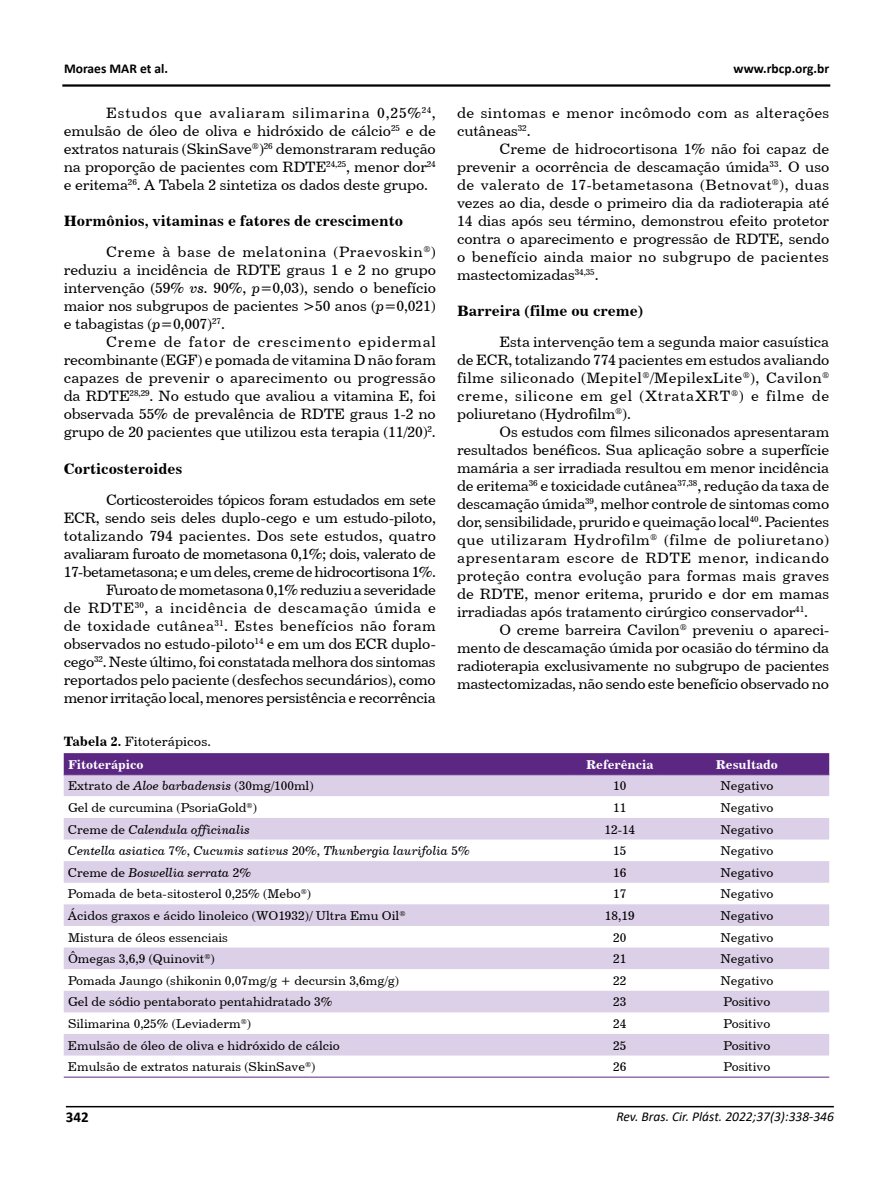
<style>
.page{position:relative;width:893px;height:1191px;background:#fff}
.page>*{position:absolute;margin:0;border:0;box-sizing:border-box;transform-origin:0 0}
.t1{font:15px/18px "Century 731 BT Roman A";letter-spacing:-.01em;color:#000;text-align:justify}
.t2{font:15px "Century 731 BT Bold A";color:#000}
.t3{font:15px/18px "Century 731 BT Roman A";letter-spacing:.025em;color:#000}
.t4{font:700 15px "Calibri";color:#000}
.t5{font:italic 13.5px "Calibri";color:#000}
.t6{font:700 13.5px "Calibri";color:#000}
.t7{font:13.5px "Century 731 BT Roman A";color:#000}
.t8{font:12.75px "Century 731 BT Roman A";color:#000}
.t9{font:12.75px "Century 731 BT Italic A";color:#000}
.t10{font:12.75px "Century 731 BT Bold A";color:#fff}
.s1{font-family:"Century 731 BT Italic A"}
.s2{font-family:"Century 731 BT Bold A"}
.s3{font-family:"Century 731 BT Roman A"}
</style>
<div class="page">
<hr style="left:66px;top:1106px;width:768px;height:1px;background:#000">
<hr style="left:62px;top:84px;width:768px;height:3px;background:#000">
<svg style="left:64px;top:753px;width:765px;height:43px;background:#9b7bb4"></svg>
<svg style="left:64px;top:818px;width:765px;height:237px;fill:#dbd0e7"></svg>
<hr style="left:64px;top:774px;width:511px;height:1px;background:#5c2783">
<hr style="left:575px;top:774px;width:86px;height:1px;background:#5c2783">
<hr style="left:661px;top:774px;width:168px;height:1px;background:#5c2783">
<hr style="left:64px;top:1076px;width:511px;height:1px;background:#5c2783">
<hr style="left:575px;top:1076px;width:86px;height:1px;background:#5c2783">
<hr style="left:661px;top:1076px;width:168px;height:1px;background:#5c2783">
<p class="t6" style="left:64px;top:59px;width:106px">Moraes MAR et al.</p>
<p class="t6" style="left:734px;top:59px;width:97px">www.rbcp.org.br</p>
<p class="t1" style="left:64px;top:103px;width:374px;text-indent:43px">Estudos que avaliaram silimarina 0,25%<sup>24</sup>, emulsão de óleo de oliva e hidróxido de cálcio<sup>25</sup> e de extratos naturais (SkinSave<sup>®</sup>)<sup>26</sup> demonstraram redução na proporção de pacientes com RDTE<sup>24,25</sup>, menor dor<sup>24 </sup>e eritema<sup>26</sup>. A Tabela 2 sintetiza os dados deste grupo.</p>
<p class="t2" style="left:64px;top:212px;width:341px">Hormônios, vitaminas e fatores de crescimento</p>
<p class="t1" style="left:64px;top:243px;width:374px;text-indent:43px">Creme à base de melatonina (Praevoskin<sup>®</sup>) reduziu a incidência de RDTE graus 1 e 2 no grupo intervenção (59% <span class="s1">vs.</span> 90%, <span class="s1">p</span>=0,03), sendo o benefício maior nos subgrupos de pacientes &gt;50 anos (<span class="s1">p</span>=0,021) e tabagistas (<span class="s1">p</span>=0,007)<sup>27</sup>.</p>
<p class="t1" style="left:64px;top:333px;width:374px;text-indent:43px">Creme de fator de crescimento epidermal recombinante (EGF) e pomada de vitamina D não foram capazes de prevenir o aparecimento ou progressão da RDTE<sup>28,29</sup>. No estudo que avaliou a vitamina E, foi observada 55% de prevalência de RDTE graus 1-2 no grupo de 20 pacientes que utilizou esta terapia (11/20)<sup>2</sup>.</p>
<p class="t2" style="left:64px;top:459px;width:120px">Corticosteroides</p>
<p class="t1" style="left:64px;top:490px;width:374px;text-align:right">Corticosteroides tópicos foram estudados em sete<br>ECR, sendo seis deles duplo-cego e um estudo-piloto, totalizando 794 pacientes. Dos sete estudos, quatro avaliaram furoato de mometasona 0,1%; dois, valerato de 17-betametasona; e um deles, creme de hidrocortisona 1%.<br>Furoato de mometasona 0,1% reduziu a severidade<br>de RDTE<sup>30</sup>, a incidência de descamação úmida e de toxidade cutânea<sup>31</sup>. Estes benefícios não foram observados no estudo-piloto<sup>14</sup> e em um dos ECR duplo&shy;cego<sup>32</sup>. Neste último, foi constatada melhora dos sintomas reportados pelo paciente (desfechos secundários), como menor irritação local, menores persistência e recorrência</p>
<p class="t3" style="left:457px;top:103px;width:374px">de sintomas e menor incômodo com as alterações cutâneas<sup>32</sup>.</p>
<p class="t1" style="left:457px;top:139px;width:374px;text-indent:43px">Creme de hidrocortisona 1% não foi capaz de prevenir a ocorrência de descamação úmida<sup>33</sup>. O uso de valerato de 17-betametasona (Betnovat<sup>®</sup>), duas vezes ao dia, desde o primeiro dia da radioterapia até 14 dias após seu término, demonstrou efeito protetor contra o aparecimento e progressão de RDTE, sendo o benefício ainda maior no subgrupo de pacientes mastectomizadas<sup>34,35</sup>.</p>
<p class="t2" style="left:457px;top:302px;width:187px">Barreira (filme ou creme)</p>
<p class="t1" style="left:457px;top:333px;width:374px;text-indent:43px">Esta intervenção tem a segunda maior casuística de ECR, totalizando 774 pacientes em estudos avaliando filme siliconado (Mepitel<sup>®</sup>/MepilexLite<sup>®</sup>), Cavilon<sup>® </sup>creme, silicone em gel (XtrataXRT<sup>®</sup>) e filme de poliuretano (Hydrofilm<sup>®</sup>).</p>
<p class="t1" style="left:457px;top:423px;width:374px;text-indent:43px">Os estudos com filmes siliconados apresentaram resultados benéficos. Sua aplicação sobre a superfície mamária a ser irradiada resultou em menor incidência de eritema<sup>36</sup> e toxicidade cutânea<sup>37,38</sup>, redução da taxa de descamação úmida<sup>39</sup>, melhor controle de sintomas como dor, sensibilidade, prurido e queimação local<sup>40</sup>. Pacientes que utilizaram Hydrofilm<sup>®</sup> (filme de poliuretano) apresentaram escore de RDTE menor, indicando proteção contra evolução para formas mais graves de RDTE, menor eritema, prurido e dor em mamas irradiadas após tratamento cirúrgico conservador<sup>41</sup>.</p>
<p class="t1" style="left:457px;top:621px;width:374px;text-indent:43px">O creme barreira Cavilon<sup>®</sup> preveniu o apareci&shy;mento de descamação úmida por ocasião do término da radioterapia exclusivamente no subgrupo de pacientes mastectomizadas, não sendo este benefício observado no</p>
<p class="t7" style="left:64px;top:733px;width:149px"><span class="s2">Tabela 2.</span> Fitoterápicos.</p>
<p class="t10" style="left:68px;top:756px;width:77px">Fitoterápico</p>
<p class="t10" style="left:586px;top:756px;width:69px">Referência</p>
<p class="t10" style="left:716px;top:756px;width:64px">Resultado</p>
<p class="t8" style="left:68px;top:778px;width:247px">Extrato de <span class="s1">Aloe barbadensis</span> (30mg/100ml)</p>
<p class="t8" style="left:613px;top:778px;width:15px">10</p>
<p class="t8" style="left:720px;top:778px;width:55px">Negativo</p>
<p class="t8" style="left:68px;top:799px;width:190px">Gel de curcumina (PsoriaGold<sup>®</sup>)</p>
<p class="t8" style="left:613px;top:799px;width:15px">11</p>
<p class="t8" style="left:720px;top:799px;width:55px">Negativo</p>
<p class="t9" style="left:68px;top:821px;width:184px"><span class="s3">Creme de</span> Calendula officinalis</p>
<p class="t8" style="left:604px;top:821px;width:32px">12-14</p>
<p class="t8" style="left:720px;top:821px;width:55px">Negativo</p>
<p class="t9" style="left:68px;top:843px;width:403px">Centella asiatica <span class="s3">7%,</span> Cucumis sativus <span class="s3">20%,</span> Thunbergia laurifolia <span class="s3">5%</span></p>
<p class="t8" style="left:613px;top:843px;width:15px">15</p>
<p class="t8" style="left:720px;top:843px;width:55px">Negativo</p>
<p class="t9" style="left:68px;top:864px;width:184px"><span class="s3">Creme de</span> Boswellia serrata <span class="s3">2%</span></p>
<p class="t8" style="left:613px;top:864px;width:15px">16</p>
<p class="t8" style="left:720px;top:864px;width:55px">Negativo</p>
<p class="t8" style="left:68px;top:886px;width:245px">Pomada de beta-sitosterol 0,25% (Mebo<sup>®</sup>)</p>
<p class="t8" style="left:613px;top:886px;width:15px">17</p>
<p class="t8" style="left:720px;top:886px;width:55px">Negativo</p>
<p class="t8" style="left:68px;top:907px;width:339px">Ácidos graxos e ácido linoleico (WO1932)/ Ultra Emu Oil<sup>®</sup></p>
<p class="t8" style="left:605px;top:907px;width:31px">18,19</p>
<p class="t8" style="left:720px;top:907px;width:55px">Negativo</p>
<p class="t8" style="left:68px;top:929px;width:162px">Mistura de óleos essenciais</p>
<p class="t8" style="left:613px;top:929px;width:15px">20</p>
<p class="t8" style="left:720px;top:929px;width:55px">Negativo</p>
<p class="t8" style="left:68px;top:951px;width:148px">Ômegas 3,6,9 (Quinovit<sup>®</sup>)</p>
<p class="t8" style="left:613px;top:951px;width:15px">21</p>
<p class="t8" style="left:720px;top:951px;width:55px">Negativo</p>
<p class="t8" style="left:68px;top:972px;width:333px">Pomada Jaungo (shikonin 0,07mg/g + decursin 3,6mg/g)</p>
<p class="t8" style="left:613px;top:972px;width:15px">22</p>
<p class="t8" style="left:720px;top:972px;width:55px">Negativo</p>
<p class="t8" style="left:68px;top:994px;width:266px">Gel de sódio pentaborato pentahidratado 3%</p>
<p class="t8" style="left:613px;top:994px;width:15px">23</p>
<p class="t8" style="left:723px;top:994px;width:48px">Positivo</p>
<p class="t8" style="left:68px;top:1015px;width:185px">Silimarina 0,25% (Leviaderm<sup>®</sup>)</p>
<p class="t8" style="left:613px;top:1015px;width:15px">24</p>
<p class="t8" style="left:723px;top:1015px;width:48px">Positivo</p>
<p class="t8" style="left:68px;top:1037px;width:273px">Emulsão de óleo de oliva e hidróxido de cálcio</p>
<p class="t8" style="left:613px;top:1037px;width:15px">25</p>
<p class="t8" style="left:723px;top:1037px;width:48px">Positivo</p>
<p class="t8" style="left:68px;top:1059px;width:249px">Emulsão de extratos naturais (SkinSave<sup>®</sup>)</p>
<p class="t8" style="left:613px;top:1059px;width:15px">26</p>
<p class="t8" style="left:723px;top:1059px;width:48px">Positivo</p>
<p class="t4" style="left:66px;top:1106px;width:24px">342</p>
<p class="t5" style="left:616px;top:1107px;width:219px">Rev. Bras. Cir. Plást. 2022;37(3):338-346</p>
</div>
